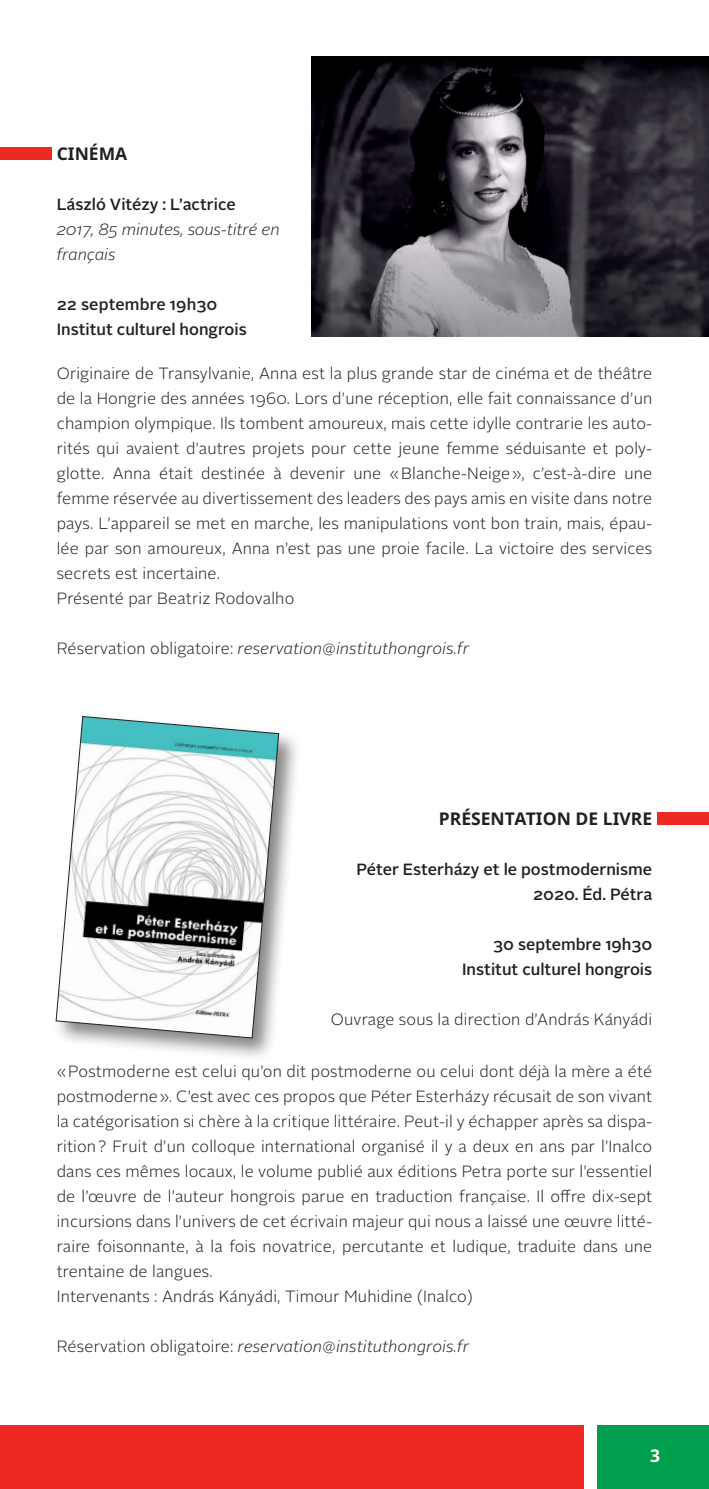
<style>
.page{position:relative;width:709px;height:1489px;background:#fff}
.page>*{position:absolute;margin:0;border:0;box-sizing:border-box;transform-origin:0 0}
.t1{font:700 17.5px "Noto Sans";color:#231f20}
.t2{font:700 17.5px "Noto Sans";color:#fff}
.t3{font:300 16.25px/25px "Alright Sans";letter-spacing:.01em;color:#231f20}
.t4{font:500 16.25px/25px "Alright Sans";color:#231f20;text-align:right}
.t5{font:italic 300 16.25px/25px "Alright Sans";letter-spacing:.01em;color:#231f20}
.s1{font-style:normal}
</style>
<div class="page">
<div style="left:0;top:1424px;width:709px;height:64px;background:#ee2823"></div>
<div style="left:585px;top:1421px;width:124px;height:67px;background:#fff"></div>
<div style="left:597px;top:1424px;width:112px;height:64px;background:#009e4d"></div>
<div style="left:0;top:147px;width:51px;height:13px;background:#ee2823"></div>
<img style="left:312px;top:57px;width:397px;height:279px">
<div style="left:657px;top:812px;width:52px;height:13px;background:#ee2823"></div>
<div style="left:52px;top:712px;width:250px;height:349px;background:#231f20;opacity:.55"></div>
<svg style="left:56px;top:716px;width:223px;height:322px"></svg>
<p class="t1" style="left:57px;top:141px;width:72px">CINÉMA</p>
<p class="t4" style="left:57px;top:192px;width:180px">László Vitézy : L’actrice</p>
<p class="t5" style="left:57px;top:217px;width:225px">2017, 85 minutes, sous-titré en français</p>
<p class="t4" style="left:57px;top:292px;width:192px;text-align:left">22 septembre 19h30<br>Institut culturel hongrois</p>
<p class="t3" style="left:57px;top:361px;width:597px">Originaire de Transylvanie, Anna est la plus grande star de cinéma et de théâtre de la Hongrie des années 1960. Lors d’une réception, elle fait connaissance d’un champion olympique. Ils tombent amoureux, mais cette idylle contrarie les auto&shy;rités qui avaient d’autres projets pour cette jeune femme séduisante et poly&shy;glotte. Anna était destinée à devenir une « Blanche-Neige », c’est-à-dire une femme réservée au divertissement des leaders des pays amis en visite dans notre pays. L’appareil se met en marche, les manipulations vont bon train, mais, épau&shy;lée par son amoureux, Anna n’est pas une proie facile. La victoire des services secrets est incertaine.<br>Présenté par Beatriz Rodovalho</p>
<p class="t5" style="left:57px;top:636px;width:414px"><span class="s1">Réservation obligatoire:</span> reservation@instituthongrois.fr</p>
<p class="t1" style="left:439px;top:806px;width:215px">PRÉSENTATION DE LIVRE</p>
<p class="t4" style="left:356px;top:857px;width:297px">Péter Esterházy et le postmodernisme<br>2020. Éd. Pétra</p>
<p class="t4" style="left:462px;top:932px;width:192px">30 septembre 19h30<br>Institut culturel hongrois</p>
<p class="t3" style="left:331px;top:1007px;width:323px">Ouvrage sous la direction d’András Kányádi</p>
<p class="t3" style="left:57px;top:1059px;width:597px">« Postmoderne est celui qu’on dit postmoderne ou celui dont déjà la mère a été postmoderne ». C’est avec ces propos que Péter Esterházy récusait de son vivant la catégorisation si chère à la critique littéraire. Peut-il y échapper après sa dispa&shy;rition ? Fruit d’un colloque international organisé il y a deux en ans par l’Inalco dans ces mêmes locaux, le volume publié aux éditions Petra porte sur l’essentiel de l’œuvre de l’auteur hongrois parue en traduction française. Il offre dix-sept incursions dans l’univers de cet écrivain majeur qui nous a laissé une œuvre litté&shy;raire foisonnante, à la fois novatrice, percutante et ludique, traduite dans une trentaine de langues.<br>Intervenants : András Kányádi, Timour Muhidine (Inalco)</p>
<p class="t5" style="left:57px;top:1334px;width:414px"><span class="s1">Réservation obligatoire:</span> reservation@instituthongrois.fr</p>
<p class="t2" style="left:650px;top:1443px;width:12px">3</p>
</div>
